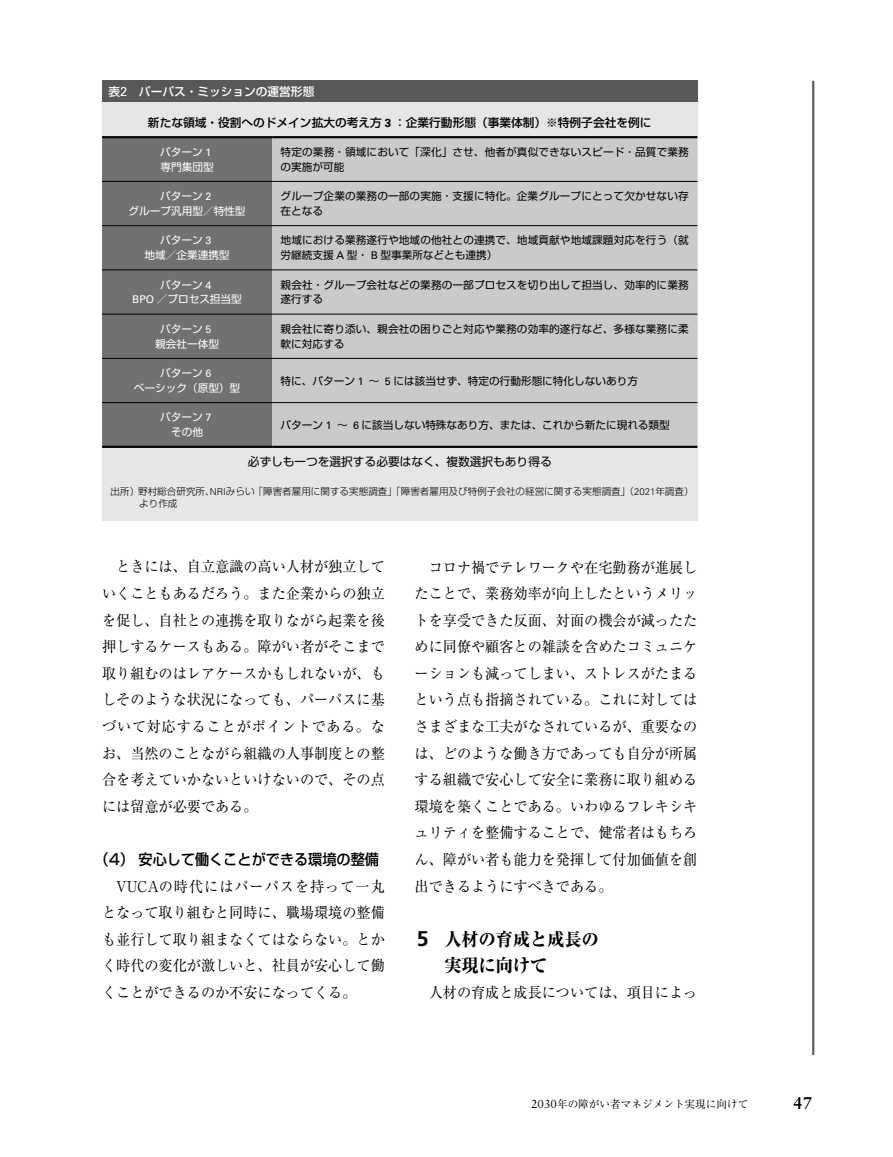
<style>
.page{position:relative;width:893px;height:1157px;background:#fff}
.page>*{position:absolute;margin:0;border:0;box-sizing:border-box;transform-origin:0 0}
.t1{font:800 18px/26.5px "Ryumin Pr 6 N";color:#000;scale:.95 1}
.t2{font:700 16.95px "Sabon LT Std";color:#000}
.t3{font:14.85px/26.5px "Ryumin Pr 6 N";color:#000;text-align:justify;scale:.95 1}
.t4{font:500 14.85px "Shin Go Pr 6 N";color:#000;scale:.95 1}
.t5{font:500 11.7px "Shin Go Pr 6 N";color:#000}
.t6{font:11.7px "Shin Go Pr 6 N";color:#000}
.t7{font:500 11.7px "Shin Go Pr 6 N";color:#fff}
.t8{font:10.65px/14.9px "Shin Go Pr 6 N";letter-spacing:.01em;color:#000}
.t9{font:10.65px/14.9px "Shin Go Pr 6 N";color:#fff;text-align:center}
.t10{font:10.65px "Ryumin Pr 6 N";color:#000}
.t11{font:300 9.6px/12.8px "Shin Go Pr 6 N";color:#000}
.s1{font-family:"Univers LT Std";font-weight:400;font-size:12.9px}
.s2{font-family:"Univers LT Std";font-weight:700}
.s3{font-family:"Univers LT Std"}
.s4{font-family:"Frutiger LT Std";font-weight:700;font-size:21.3px}
.s5{font-family:"Sabon LT Std";font-size:11.7px}
</style>
<div class="page">
<hr style="left:812px;top:81px;width:2px;height:973px;background:#595757">
<div style="left:102px;top:81px;width:595px;height:21px;background:#595757"></div>
<div style="left:102px;top:102px;width:595px;height:419px;background:#e6e6e6"></div>
<div style="left:102px;top:138px;width:170px;height:308px;background:#727171"></div>
<div style="left:272px;top:138px;width:425px;height:308px;background:#c9caca"></div>
<hr style="left:102px;top:136px;width:170px;height:2px;background:#000">
<hr style="left:272px;top:136px;width:425px;height:2px;background:#000">
<hr style="left:102px;top:446px;width:170px;height:2px;background:#000">
<hr style="left:272px;top:446px;width:425px;height:2px;background:#000">
<hr style="left:102px;top:181px;width:170px;height:1px;background:#000">
<hr style="left:272px;top:181px;width:425px;height:1px;background:#000">
<hr style="left:102px;top:225px;width:170px;height:1px;background:#000">
<hr style="left:272px;top:225px;width:425px;height:1px;background:#000">
<hr style="left:102px;top:270px;width:170px;height:1px;background:#000">
<hr style="left:272px;top:270px;width:425px;height:1px;background:#000">
<hr style="left:102px;top:314px;width:170px;height:1px;background:#000">
<hr style="left:272px;top:314px;width:425px;height:1px;background:#000">
<hr style="left:102px;top:358px;width:170px;height:1px;background:#000">
<hr style="left:272px;top:358px;width:425px;height:1px;background:#000">
<hr style="left:102px;top:402px;width:170px;height:1px;background:#000">
<hr style="left:272px;top:402px;width:425px;height:1px;background:#000">
<p class="t7" style="left:108px;top:82px;width:207px">表<span class="s1">2</span>　パーパス・ミッションの運営形態</p>
<p class="t5" style="left:148px;top:113px;width:505px">新たな領域・役割へのドメイン拡大の考え方 <span class="s2">3</span> ：企業行動形態（事業体制）※特例子会社を例に</p>
<p class="t9" style="left:160px;top:144px;width:55px;text-align:left">パターン <span class="s3">1</span>専門集団型</p>
<p class="t8" style="left:281px;top:144px;width:410px">特定の業務・領域において「深化」させ、他者が真似できないスピード・品質で業務の実施が可能</p>
<p class="t9" style="left:129px;top:188px;width:118px">パターン <span class="s3">2<br></span>グループ汎用型／特性型</p>
<p class="t8" style="left:281px;top:188px;width:410px">グループ企業の業務の一部の実施・支援に特化。企業グループにとって欠かせない存在となる</p>
<p class="t9" style="left:145px;top:232px;width:87px">パターン <span class="s3">3<br></span>地域／企業連携型</p>
<p class="t8" style="left:281px;top:232px;width:410px">地域における業務遂行や地域の他社との連携で、地域貢献や地域課題対応を行う（就労継続支援 <span class="s3">A</span> 型・ <span class="s3">B</span> 型事業所などとも連携）</p>
<p class="t9" style="left:132px;top:276px;width:111px">パターン <span class="s3">4<br>BPO</span> ／プロセス担当型</p>
<p class="t8" style="left:281px;top:276px;width:410px">親会社・グループ会社などの業務の一部プロセスを切り出して担当し、効率的に業務遂行する</p>
<p class="t9" style="left:155px;top:320px;width:65px">パターン <span class="s3">5</span>親会社一体型</p>
<p class="t8" style="left:281px;top:320px;width:410px">親会社に寄り添い、親会社の困りごと対応や業務の効率的遂行など、多様な業務に柔軟に対応する</p>
<p class="t9" style="left:134px;top:365px;width:108px">パターン <span class="s3">6<br></span>ベーシック（原型）型</p>
<p class="t8" style="left:281px;top:372px;width:359px">特に、パターン <span class="s3">1</span> ～ <span class="s3">5</span> には該当せず、特定の行動形態に特化しないあり方</p>
<p class="t9" style="left:160px;top:409px;width:53px">パターン <span class="s3">7</span>その他</p>
<p class="t8" style="left:281px;top:416px;width:391px">パターン <span class="s3">1</span> ～ <span class="s3">6</span> に該当しない特殊なあり方、または、これから新たに現れる類型</p>
<p class="t6" style="left:248px;top:451px;width:306px">必ずしも一つを選択する必要はなく、複数選択もあり得る</p>
<p class="t11" style="left:139px;top:484px;width:556px;text-indent:-29px">出所）野村総合研究所、<span class="s3">NRI</span>みらい「障害者雇用に関する実態調査」「障害者雇用及び特例子会社の経営に関する実態調査」（<span class="s3">2021</span>年調査）より作成</p>
<p class="t3" style="left:102px;top:553px;width:299px;text-indent:14px">ときには、自立意識の高い人材が独立していくこともあるだろう。また企業からの独立を促し、自社との連携を取りながら起業を後押しするケースもある。障がい者がそこまで取り組むのはレアケースかもしれないが、もしそのような状況になっても、パーパスに基づいて対応することがポイントである。なお、当然のことながら組織の人事制度との整合を考えていかないといけないので、その点には留意が必要である。</p>
<p class="t4" style="left:95px;top:847px;width:300px">（4） 安心して働くことができる環境の整備</p>
<p class="t3" style="left:102px;top:872px;width:299px;text-indent:14px">VUCAの時代にはパーパスを持って一丸となって取り組むと同時に、職場環境の整備も並行して取り組まなくてはならない。とかく時代の変化が激しいと、社員が安心して働くことができるのか不安になってくる。</p>
<p class="t3" style="left:415px;top:553px;width:299px;text-indent:14px">コロナ禍でテレワークや在宅勤務が進展したことで、業務効率が向上したというメリットを享受できた反面、対面の機会が減ったために同僚や顧客との雑談を含めたコミュニケーションも減ってしまい、ストレスがたまるという点も指摘されている。これに対してはさまざまな工夫がなされているが、重要なのは、どのような働き方であっても自分が所属する組織で安心して安全に業務に取り組める環境を築くことである。いわゆるフレキシキュリティを整備することで、健常者はもちろん、障がい者も能力を発揮して付加価値を創出できるようにすべきである。</p>
<p class="t1" style="left:444px;top:925px;width:164px;text-indent:-28px"><span class="s4">5</span> 人材の育成と成長の実現に向けて</p>
<p class="t3" style="left:429px;top:978px;width:284px">人材の育成と成長については、項目によっ</p>
<p class="t10" style="left:531px;top:1095px;width:219px"><span class="s5">2030</span>年の障がい者マネジメント実現に向けて</p>
<p class="t2" style="left:793px;top:1093px;width:20px">47</p>
</div>
